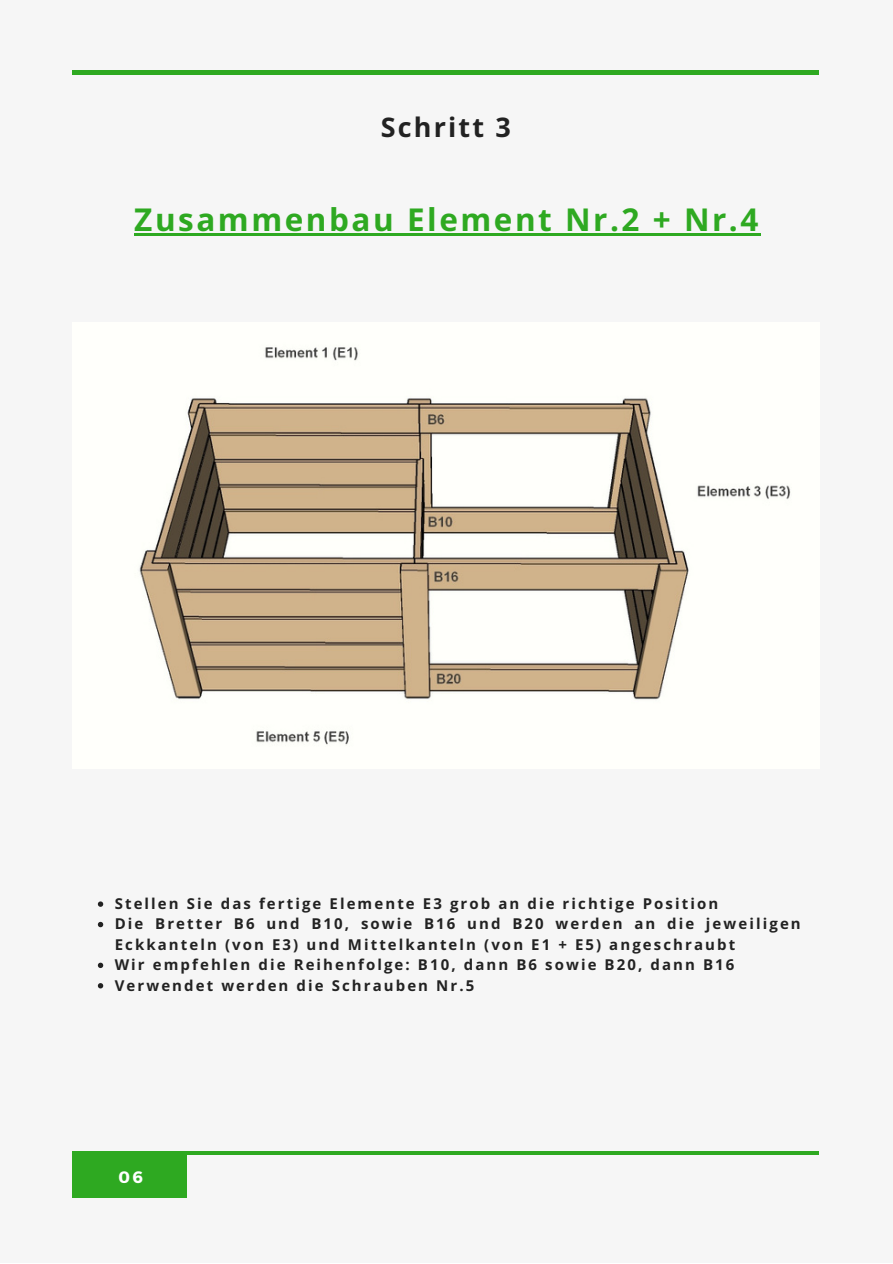
<style>
.page{position:relative;width:893px;height:1264px;background:#fff}
.page>*{position:absolute;margin:0;border:0;box-sizing:border-box;transform-origin:0 0}
.t1{font:700 31.5px "Open Sans Hebrew";letter-spacing:.08em;color:#2ea921}
.t2{font:700 27px "Open Sans Hebrew";letter-spacing:.08em;color:#222}
.t3{font:700 16.5px "Montserrat";color:#fff}
.t4{font:700 15px/20.4px "Open Sans Hebrew";letter-spacing:.14em;color:#222}
</style>
<div class="page">
<div style="left:0;top:0;width:892px;height:1262px;background:#f6f6f6"></div>
<hr style="left:72px;top:71px;width:747px;height:3px;background:#2ea921">
<div style="left:72px;top:1151px;width:115px;height:46px;background:#2ea921"></div>
<hr style="left:72px;top:1151px;width:747px;height:3px;background:#2ea921">
<img style="left:139px;top:347px;width:651px;height:398px">
<svg style="left:98px;top:901px;width:5px;height:5px"></svg>
<svg style="left:98px;top:921px;width:5px;height:6px"></svg>
<svg style="left:98px;top:962px;width:5px;height:6px"></svg>
<svg style="left:98px;top:983px;width:5px;height:5px"></svg>
<hr style="left:134px;top:234px;width:626px;height:2px;background:#2ea921">
<p class="t2" style="left:381px;top:108px;width:132px">Schritt 3</p>
<p class="t1" style="left:134px;top:198px;width:625px">Zusammenbau Element Nr.2 + Nr.4</p>
<p class="t4" style="left:115px;top:893px;width:605px">Stellen Sie das fertige Elemente E3 grob an die richtige Position</p>
<p class="t4" style="left:115px;top:913px;width:687px">Die Bretter B6 und B10, sowie B16 und B20 werden an die jeweiligen<br>Eckkanteln (von E3) und Mittelkanteln (von E1 + E5) angeschraubt</p>
<p class="t4" style="left:115px;top:954px;width:621px">Wir empfehlen die Reihenfolge: B10, dann B6 sowie B20, dann B16</p>
<p class="t4" style="left:115px;top:974px;width:361px">Verwendet werden die Schrauben Nr.5</p>
<p class="t3" style="left:119px;top:1165px;width:26px">06</p>
</div>
